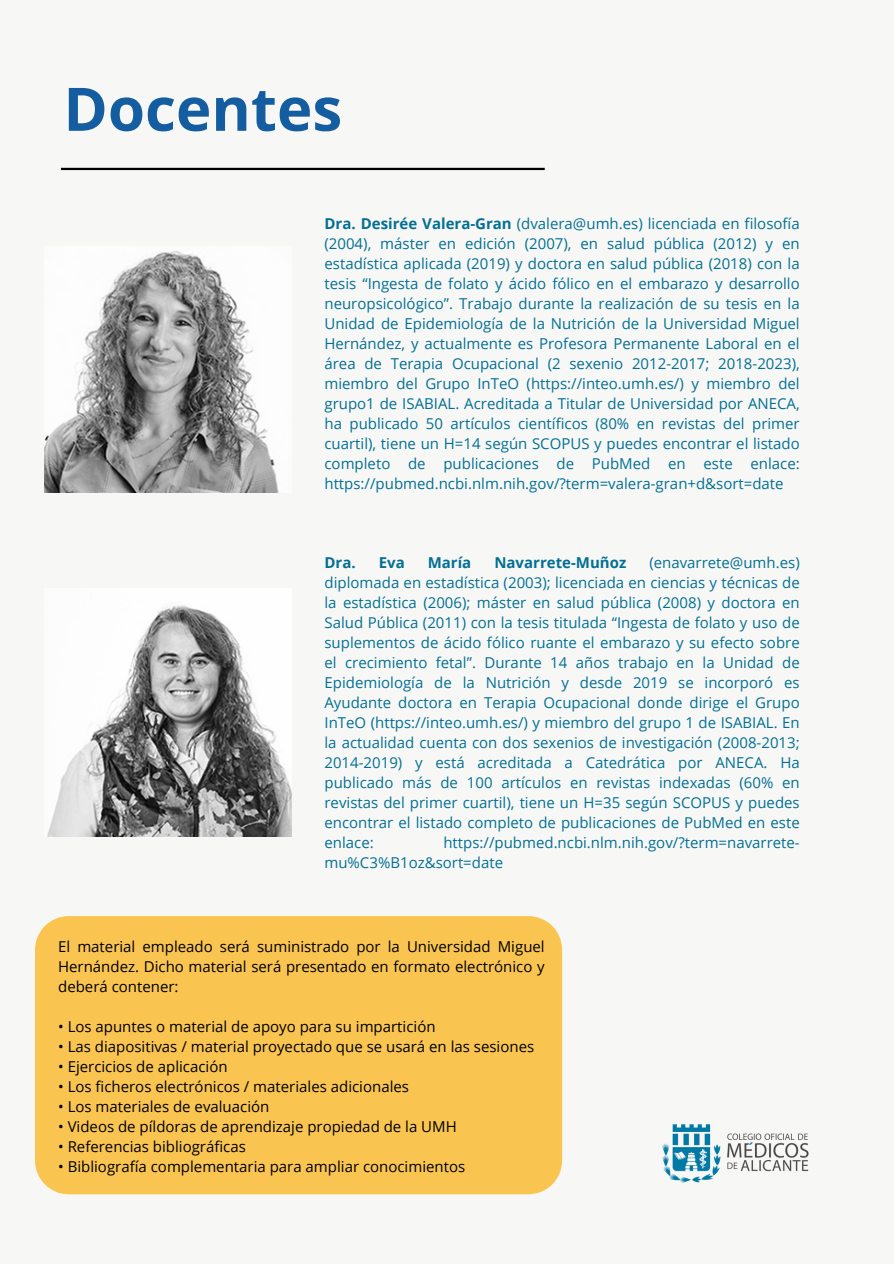
<style>
.page{position:relative;width:894px;height:1264px;background:#fff}
.page>*{position:absolute;margin:0;border:0;box-sizing:border-box;transform-origin:0 0}
.t1{font:700 60px "Open Sans";color:#145da0}
.t2{font:15px/20px "Open Sans";color:#046f94;text-align:justify}
.t3{font:15px/20px "Open Sans";color:#000;text-align:justify}
.t4{font:700 15px "Open Sans";color:#046f94}
.s1{font-weight:700}
</style>
<div class="page">
<div style="left:0;top:0;width:893px;height:1263px;background:#f7f8f6"></div>
<hr style="left:61px;top:168px;width:483px;height:2px;background:#000">
<div style="left:35px;top:916px;width:527px;height:278px;background:#f9c550"></div>
<img style="left:662px;top:1124px;width:147px;height:59px">
<img style="left:45px;top:251px;width:234px;height:242px">
<img style="left:47px;top:606px;width:244px;height:230px">
<p class="t1" style="left:63px;top:67px;width:280px">Docentes</p>
<p class="t2" style="left:324px;top:213px;width:476px"><span class="s1">Dra. Desirée Valera-Gran</span> (dvalera@umh.es) licenciada en filosofía (2004), máster en edición (2007), en salud pública (2012) y en estadística aplicada (2019) y doctora en salud pública (2018) con la tesis “Ingesta de folato y ácido fólico en el embarazo y desarrollo neuropsicológico”. Trabajo durante la realización de su tesis en la Unidad de Epidemiología de la Nutrición de la Universidad Miguel Hernández, y actualmente es Profesora Permanente Laboral en el área de Terapia Ocupacional (2 sexenio 2012-2017; 2018-2023), miembro del Grupo InTeO (https://inteo.umh.es/) y miembro del grupo1 de ISABIAL. Acreditada a Titular de Universidad por ANECA, ha publicado 50 artículos científicos (80% en revistas del primer cuartil), tiene un H=14 según SCOPUS y puedes encontrar el listado completo de publicaciones de PubMed en este enlace: https://pubmed.ncbi.nlm.nih.gov/?term=valera-gran+d&amp;sort=date</p>
<p class="t4" style="left:324px;top:551px;width:33px">Dra.</p>
<p class="t4" style="left:378px;top:551px;width:27px">Eva</p>
<p class="t4" style="left:427px;top:551px;width:45px">María</p>
<p class="t4" style="left:494px;top:551px;width:133px">Navarrete-Muñoz</p>
<p class="t2" style="left:324px;top:551px;width:476px;text-indent:325px">(enavarrete@umh.es) diplomada en estadística (2003); licenciada en ciencias y técnicas de la estadística (2006); máster en salud pública (2008) y doctora en Salud Pública (2011) con la tesis titulada “Ingesta de folato y uso de suplementos de ácido fólico ruante el embarazo y su efecto sobre el crecimiento fetal”. Durante 14 años trabajo en la Unidad de Epidemiología de la Nutrición y desde 2019 se incorporó es Ayudante doctora en Terapia Ocupacional donde dirige el Grupo InTeO (https://inteo.umh.es/) y miembro del grupo 1 de ISABIAL. En la actualidad cuenta con dos sexenios de investigación (2008-2013; 2014-2019) y está acreditada a Catedrática por ANECA. Ha publicado más de 100 artículos en revistas indexadas (60% en revistas del primer cuartil), tiene un H=35 según SCOPUS y puedes encontrar el listado completo de publicaciones de PubMed en este enlace:</p>
<p class="t2" style="left:324px;top:831px;width:476px;text-indent:119px">https://pubmed.ncbi.nlm.nih.gov/?term=navarrete&shy;mu%C3%B1oz&amp;sort=date</p>
<p class="t3" style="left:58px;top:936px;width:488px">El material empleado será suministrado por la Universidad Miguel Hernández. Dicho material será presentado en formato electrónico y deberá contener:</p>
<p class="t3" style="left:58px;top:1016px;width:379px">• Los apuntes o material de apoyo para su impartición</p>
<p class="t3" style="left:58px;top:1036px;width:477px">• Las diapositivas / material proyectado que se usará en las sesiones</p>
<p class="t3" style="left:58px;top:1056px;width:171px">• Ejercicios de aplicación</p>
<p class="t3" style="left:58px;top:1076px;width:352px">• Los ficheros electrónicos / materiales adicionales</p>
<p class="t3" style="left:58px;top:1096px;width:213px">• Los materiales de evaluación</p>
<p class="t3" style="left:58px;top:1116px;width:400px">• Videos de píldoras de aprendizaje propiedad de la UMH</p>
<p class="t3" style="left:58px;top:1136px;width:189px">• Referencias bibliográficas</p>
<p class="t3" style="left:58px;top:1156px;width:408px">• Bibliografía complementaria para ampliar conocimientos</p>
</div>
